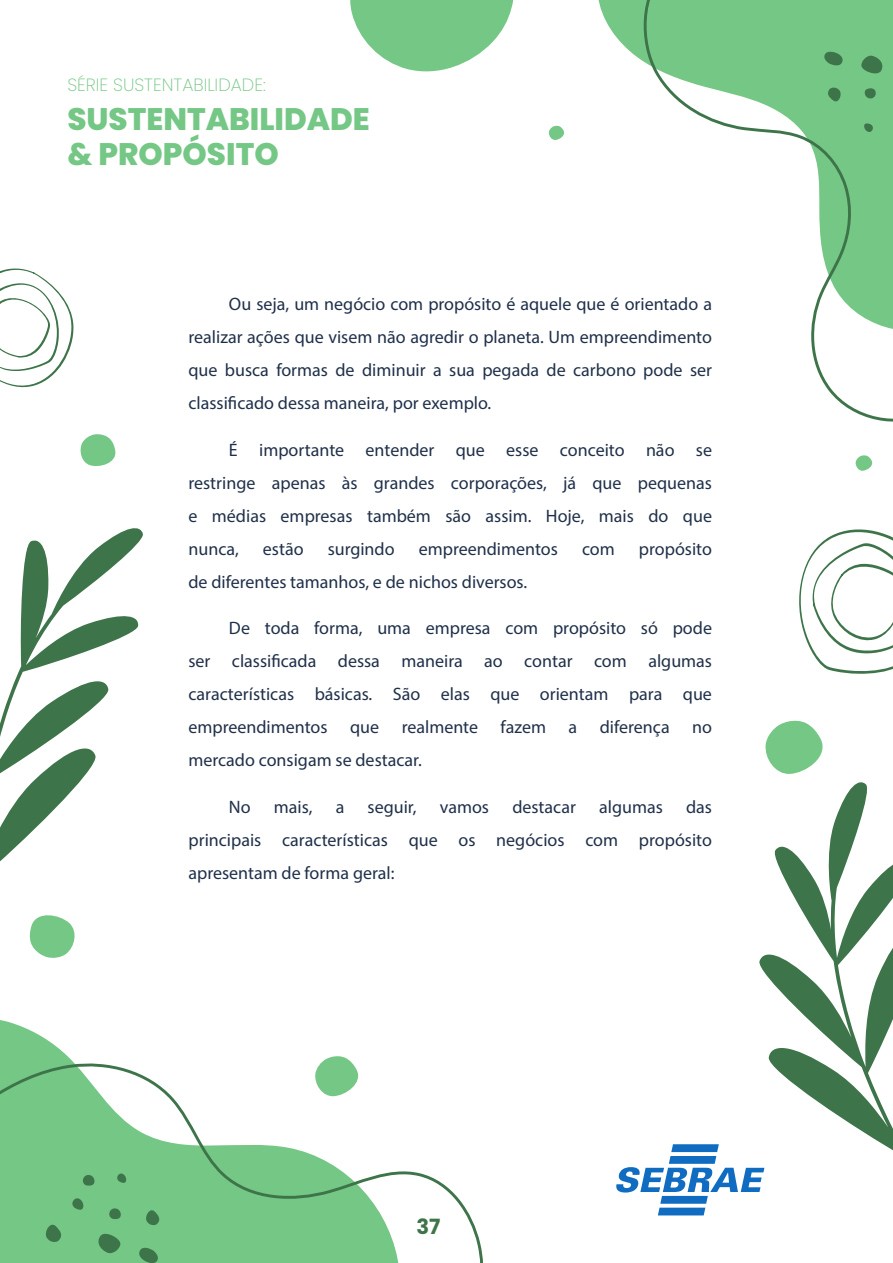
<style>
.page{position:relative;width:893px;height:1263px;background:#fff}
.page>*{position:absolute;margin:0;border:0;box-sizing:border-box;transform-origin:0 0}
.t1{font:800 31.05px/35.4px "Poppins";color:#74c785}
.t2{font:700 21px "Poppins";color:#3d7449}
.Texto{font:18px/33px "Myriad Pro";color:#20304a;text-align:justify}
.t3{font:200 17.7px "Poppins";color:#74c785}
</style>
<div class="page">
<svg style="left:0;top:1020px;width:69px;height:38px;fill:#74c785"></svg>
<svg style="left:598px;top:0;width:38px;height:56px;fill:#74c785"></svg>
<svg style="left:0;top:1058px;width:483px;height:205px"></svg>
<svg style="left:636px;top:0;width:257px;height:422px"></svg>
<svg style="left:0;top:528px;width:143px;height:334px"></svg>
<svg style="left:759px;top:782px;width:134px;height:388px"></svg>
<svg style="left:113px;top:1171px;width:14px;height:12px"></svg>
<svg style="left:80px;top:1174px;width:16px;height:14px"></svg>
<svg style="left:144px;top:1207px;width:17px;height:19px"></svg>
<svg style="left:137px;top:1245px;width:23px;height:18px"></svg>
<svg style="left:44px;top:1221px;width:19px;height:22px"></svg>
<svg style="left:96px;top:1230px;width:25px;height:25px"></svg>
<svg style="left:67px;top:1196px;width:18px;height:14px"></svg>
<svg style="left:107px;top:1208px;width:16px;height:14px"></svg>
<svg style="left:863px;top:123px;width:13px;height:10px"></svg>
<svg style="left:892px;top:113px;width:1px;height:15px"></svg>
<svg style="left:826px;top:87px;width:16px;height:17px"></svg>
<svg style="left:822px;top:49px;width:21px;height:19px"></svg>
<svg style="left:861px;top:55px;width:24px;height:22px"></svg>
<svg style="left:863px;top:85px;width:15px;height:15px"></svg>
<svg style="left:799px;top:529px;width:94px;height:145px"></svg>
<svg style="left:0;top:268px;width:74px;height:120px"></svg>
<svg style="left:350px;top:0;width:164px;height:72px"></svg>
<svg style="left:29px;top:915px;width:46px;height:43px"></svg>
<svg style="left:80px;top:434px;width:36px;height:32px"></svg>
<svg style="left:314px;top:1056px;width:50px;height:40px"></svg>
<svg style="left:765px;top:720px;width:58px;height:54px"></svg>
<svg style="left:548px;top:126px;width:16px;height:14px"></svg>
<svg style="left:855px;top:455px;width:18px;height:16px"></svg>
<svg style="left:616px;top:1144px;width:148px;height:71px"></svg>
<p class="t3" style="left:67px;top:75px;width:200px">SÉRIE SUSTENTABILIDADE:</p>
<h1 class="t1" style="left:67px;top:102px;width:304px">SUSTENTABILIDADE &amp; PROPÓSITO</h1>
<p class="Texto" style="left:188px;top:287px;width:525px;text-indent:40px">Ou seja, um negócio com propósito é aquele que é orientado a realizar ações que visem não agredir o planeta. Um empreendimento que busca formas de diminuir a sua pegada de carbono pode ser classificado dessa maneira, por exemplo.</p>
<p class="Texto" style="left:188px;top:433px;width:525px;text-indent:40px">É importante entender que esse conceito não se restringe apenas às grandes corporações, já que pequenas e médias empresas também são assim. Hoje, mais do que nunca,</p>
<p class="Texto" style="left:263px;top:532px;width:42px">estão</p>
<p class="Texto" style="left:328px;top:532px;width:68px">surgindo</p>
<p class="Texto" style="left:419px;top:532px;width:141px">empreendimentos</p>
<p class="Texto" style="left:582px;top:532px;width:34px">com</p>
<p class="Texto" style="left:639px;top:532px;width:75px">propósito</p>
<p class="Texto" style="left:188px;top:565px;width:340px">de diferentes tamanhos, e de nichos diversos.</p>
<p class="Texto" style="left:188px;top:611px;width:525px;text-indent:40px">De toda forma, uma empresa com propósito só pode ser classificada dessa maneira ao contar com algumas características básicas. São elas que orientam para que empreendimentos que realmente fazem a diferença no mercado consigam se destacar.</p>
<p class="Texto" style="left:229px;top:790px;width:23px">No</p>
<p class="Texto" style="left:274px;top:790px;width:40px">mais,</p>
<p class="Texto" style="left:336px;top:790px;width:10px">a</p>
<p class="Texto" style="left:368px;top:790px;width:50px">seguir,</p>
<p class="Texto" style="left:440px;top:790px;width:51px">vamos</p>
<p class="Texto" style="left:512px;top:790px;width:65px">destacar</p>
<p class="Texto" style="left:599px;top:790px;width:65px">algumas</p>
<p class="Texto" style="left:188px;top:790px;width:525px;text-indent:498px">das principais características que os negócios com propósito apresentam de forma geral:</p>
<p class="t2" style="left:416px;top:1214px;width:25px">37</p>
</div>
